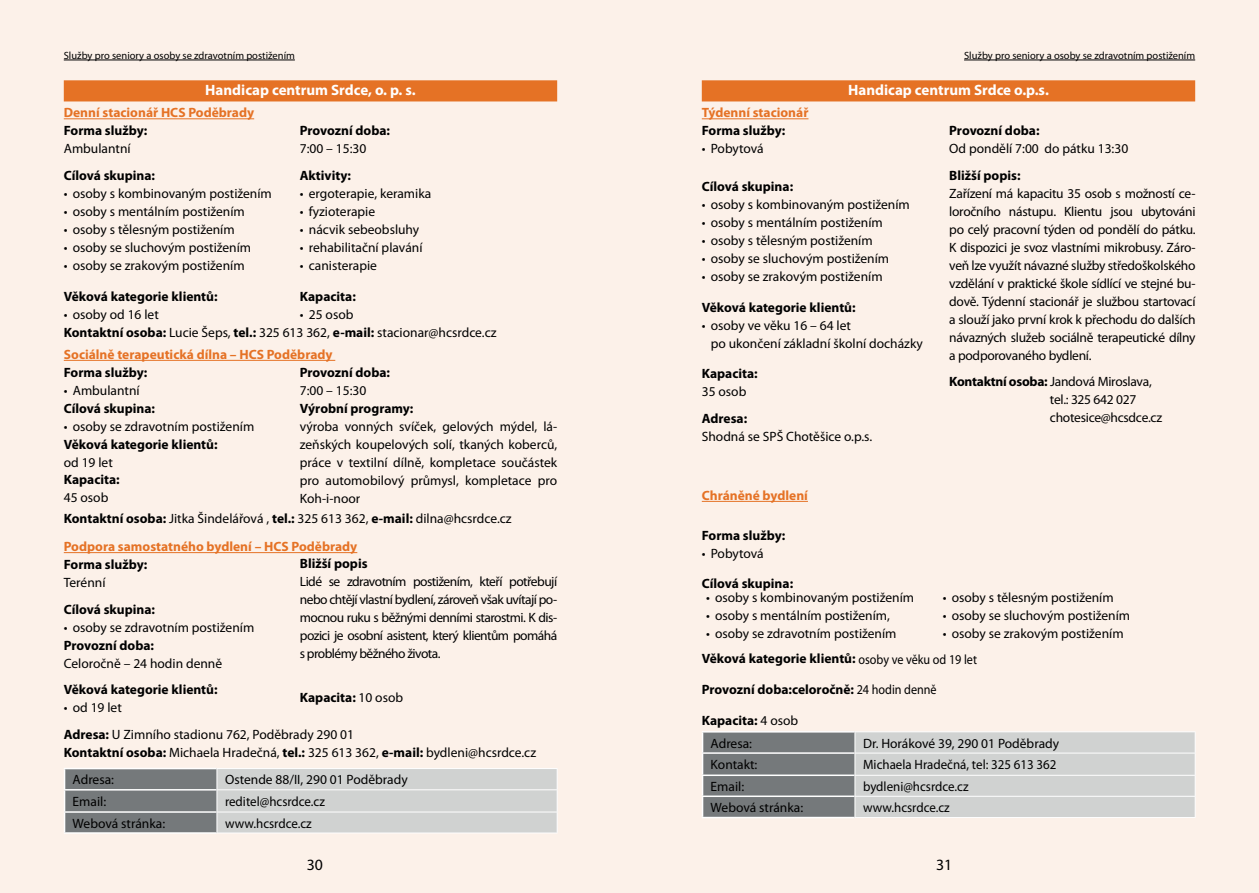
<style>
.page{position:relative;width:1259px;height:893px;background:#fcf1e9}
.page>*{position:absolute;margin:0;border:0;box-sizing:border-box;transform-origin:0 0}
.t1{font:15.75px "Myriad Pro";color:#000}
.t2{font:700 15px "Myriad Pro";color:#fff}
.t3{font:13.5px/18px "Myriad Pro";color:#000}
.t4{font:700 13.5px "Myriad Pro";color:#000}
.t5{font:700 13.5px "Myriad Pro";color:#e57225}
.t6{font:13.5px "Myriad Pro";color:#000;scale:.96 1}
.t7{font:13.5px/17.5px "Myriad Pro";letter-spacing:-.02em;color:#000}
.t8{font:10.5px "Myriad Pro";color:#000}
.s1{font-weight:700}
.s2{font-weight:400}
</style>
<div class="page">
<div style="left:64px;top:80px;width:493px;height:21px;background:#e57225"></div>
<hr style="left:64px;top:118px;width:190px;height:1px;background:#e57225">
<hr style="left:64px;top:360px;width:271px;height:1px;background:#e57225">
<hr style="left:64px;top:552px;width:293px;height:1px;background:#e57225">
<hr style="left:217px;top:833px;width:340px;height:1px;background:#fff">
<svg style="left:64px;top:768px;width:494px;height:65px;background:#b9bbbb"></svg>
<hr style="left:64px;top:832px;width:153px;height:2px;background:#fff">
<hr style="left:64px;top:60px;width:231px;height:1px;background:#000">
<div style="left:702px;top:80px;width:493px;height:21px;background:#e57225"></div>
<hr style="left:702px;top:118px;width:106px;height:1px;background:#e57225">
<hr style="left:702px;top:501px;width:106px;height:1px;background:#e57225">
<hr style="left:854px;top:731px;width:341px;height:1px;background:#fff">
<hr style="left:854px;top:817px;width:341px;height:1px;background:#fff">
<hr style="left:702px;top:731px;width:152px;height:2px;background:#fff">
<svg style="left:702px;top:732px;width:493px;height:85px;background:#b8baba"></svg>
<hr style="left:702px;top:817px;width:152px;height:1px;background:#fff">
<hr style="left:964px;top:60px;width:231px;height:1px;background:#000">
<p class="t8" style="left:64px;top:49px;width:233px">Služby pro seniory a osoby se zdravotním postižením</p>
<p class="t2" style="left:205px;top:80px;width:212px">Handicap centrum Srdce, o. p. s.</p>
<p class="t5" style="left:64px;top:104px;width:192px">Denní stacionář HCS Poděbrady</p>
<p class="t4" style="left:64px;top:122px;width:85px">Forma služby:</p>
<p class="t3" style="left:64px;top:140px;width:68px">Ambulantní</p>
<p class="t4" style="left:64px;top:167px;width:93px">Cílová skupina:</p>
<p class="t3" style="left:64px;top:184px;width:210px">• osoby s kombinovaným postižením</p>
<p class="t3" style="left:64px;top:202px;width:183px">• osoby s mentálním postižením</p>
<p class="t3" style="left:64px;top:220px;width:172px">• osoby s tělesným postižením</p>
<p class="t3" style="left:64px;top:238px;width:189px">• osoby se sluchovým postižením</p>
<p class="t3" style="left:64px;top:256px;width:182px">• osoby se zrakovým postižením</p>
<p class="t4" style="left:64px;top:287px;width:155px">Věková kategorie klientů:</p>
<p class="t3" style="left:64px;top:305px;width:434px">• osoby od 16 let<br><span class="s1">Kontaktní osoba:</span> Lucie Šeps, <span class="s1">tel.:</span> 325 613 362, <span class="s1">e-mail:</span> stacionar@hcsrdce.cz</p>
<p class="t5" style="left:64px;top:346px;width:270px">Sociálně terapeutická dílna – HCS Poděbrady</p>
<p class="t4" style="left:64px;top:364px;width:85px">Forma služby:</p>
<p class="t3" style="left:64px;top:381px;width:77px">• Ambulantní</p>
<p class="t4" style="left:64px;top:400px;width:93px">Cílová skupina:</p>
<p class="t3" style="left:64px;top:417px;width:192px">• osoby se zdravotním postižením</p>
<p class="t4" style="left:64px;top:436px;width:155px">Věková kategorie klientů:</p>
<p class="t3" style="left:64px;top:453px;width:51px">od 19 let</p>
<p class="t4" style="left:64px;top:471px;width:57px">Kapacita:</p>
<p class="t3" style="left:64px;top:487px;width:449px;line-height:20.5px">45 osob<br><span class="s1">Kontaktní osoba:</span> Jitka Šindelářová , <span class="s1">tel.:</span> 325 613 362, <span class="s1">e-mail:</span> dilna@hcsrdce.cz</p>
<p class="t5" style="left:64px;top:538px;width:295px">Podpora samostatného bydlení – HCS Poděbrady</p>
<p class="t4" style="left:64px;top:556px;width:85px">Forma služby:</p>
<p class="t3" style="left:64px;top:573px;width:43px">Terénní</p>
<p class="t4" style="left:64px;top:600px;width:93px">Cílová skupina:</p>
<p class="t3" style="left:64px;top:618px;width:192px">• osoby se zdravotním postižením</p>
<p class="t4" style="left:64px;top:636px;width:92px">Provozní doba:</p>
<p class="t3" style="left:64px;top:654px;width:160px">Celoročně – 24 hodin denně</p>
<p class="t4" style="left:64px;top:681px;width:155px">Věková kategorie klientů:</p>
<p class="t3" style="left:64px;top:694px;width:292px;line-height:27px">• od 19 let<br><span class="s1">Adresa:</span> U Zimního stadionu 762, Poděbrady 290 01</p>
<p class="t3" style="left:73px;top:739px;width:465px;line-height:27px;text-indent:-9px"><span class="s1">Kontaktní osoba:</span> Michaela Hradečná, <span class="s1">tel.:</span> 325 613 362, <span class="s1">e-mail:</span> bydleni@hcsrdce.cz<br>Adresa:</p>
<p class="t4" style="left:300px;top:122px;width:92px">Provozní doba:</p>
<p class="t3" style="left:300px;top:139px;width:68px">7:00 – 15:30</p>
<p class="t4" style="left:300px;top:166px;width:53px">Aktivity:</p>
<p class="t3" style="left:300px;top:184px;width:133px">• ergoterapie, keramika</p>
<p class="t3" style="left:300px;top:202px;width:77px">• fyzioterapie</p>
<p class="t3" style="left:300px;top:220px;width:121px">• nácvik sebeobsluhy</p>
<p class="t3" style="left:300px;top:238px;width:124px">• rehabilitační plavání</p>
<p class="t3" style="left:300px;top:256px;width:79px">• canisterapie</p>
<p class="t4" style="left:300px;top:288px;width:57px">Kapacita:</p>
<p class="t3" style="left:300px;top:305px;width:55px">• 25 osob</p>
<p class="t4" style="left:300px;top:364px;width:92px">Provozní doba:</p>
<p class="t3" style="left:300px;top:382px;width:68px">7:00 – 15:30</p>
<p class="t4" style="left:300px;top:399px;width:115px">Výrobní programy:</p>
<p class="t3" style="left:300px;top:417px;width:259px;text-align:justify">výroba vonných svíček, gelových mýdel, lá&shy;zeňských koupelových solí, tkaných koberců, práce v textilní dílně, kompletace součástek pro automobilový průmysl, kompletace pro Koh-i-noor</p>
<p class="t4" style="left:300px;top:555px;width:69px">Bližší popis</p>
<p class="t3" style="left:300px;top:572px;width:259px;text-align:justify">Lidé se zdravotním postižením, kteří potřebují nebo chtějí vlastní bydlení, zároveň však uvítají po&shy;mocnou ruku s běžnými denními starostmi. K dis&shy;pozici je osobní asistent, který klientům pomáhá s problémy běžného života.</p>
<p class="t4" style="left:300px;top:689px;width:105px">Kapacita: <span class="s2">10 osob</span></p>
<p class="t3" style="left:225px;top:770px;width:184px">Ostende 88/II, 290 01 Poděbrady</p>
<p class="t3" style="left:73px;top:792px;width:35px">Email:</p>
<p class="t6" style="left:225px;top:793px;width:106px">reditel@hcsrdce.cz</p>
<p class="t3" style="left:73px;top:814px;width:94px">Webová stránka:</p>
<p class="t6" style="left:225px;top:815px;width:92px">www.hcsrdce.cz</p>
<p class="t8" style="left:964px;top:49px;width:233px">Služby pro seniory a osoby se zdravotním postižením</p>
<p class="t2" style="left:848px;top:80px;width:202px">Handicap centrum Srdce o.p.s.</p>
<p class="t5" style="left:702px;top:104px;width:108px">Týdenní stacionář</p>
<p class="t4" style="left:702px;top:122px;width:85px">Forma služby:</p>
<p class="t3" style="left:702px;top:140px;width:63px">• Pobytová</p>
<p class="t4" style="left:702px;top:178px;width:93px">Cílová skupina:</p>
<p class="t3" style="left:702px;top:195px;width:210px">• osoby s kombinovaným postižením</p>
<p class="t3" style="left:702px;top:213px;width:183px">• osoby s mentálním postižením</p>
<p class="t3" style="left:702px;top:231px;width:172px">• osoby s tělesným postižením</p>
<p class="t3" style="left:702px;top:249px;width:189px">• osoby se sluchovým postižením</p>
<p class="t3" style="left:702px;top:267px;width:182px">• osoby se zrakovým postižením</p>
<p class="t4" style="left:702px;top:298px;width:155px">Věková kategorie klientů:</p>
<p class="t3" style="left:711px;top:316px;width:214px;text-indent:-9px">• osoby ve věku 16 – 64 let<br>po ukončení základní školní docházky</p>
<p class="t4" style="left:702px;top:365px;width:57px">Kapacita:</p>
<p class="t3" style="left:702px;top:383px;width:46px">35 osob</p>
<p class="t4" style="left:702px;top:410px;width:47px">Adresa:</p>
<p class="t3" style="left:702px;top:427px;width:172px">Shodná se SPŠ Chotěšice o.p.s.</p>
<p class="t5" style="left:702px;top:487px;width:108px">Chráněné bydlení</p>
<p class="t4" style="left:702px;top:527px;width:85px">Forma služby:</p>
<p class="t3" style="left:702px;top:544px;width:63px">• Pobytová</p>
<p class="t4" style="left:702px;top:575px;width:93px">Cílová skupina:</p>
<p class="t3" style="left:706px;top:588px;width:210px">• osoby s kombinovaným postižením</p>
<p class="t3" style="left:706px;top:606px;width:185px">• osoby s mentálním postižením,</p>
<p class="t3" style="left:706px;top:624px;width:192px">• osoby se zdravotním postižením</p>
<p class="t4" style="left:949px;top:121px;width:92px">Provozní doba:</p>
<p class="t3" style="left:949px;top:139px;width:180px">Od pondělí 7:00 do pátku 13:30</p>
<p class="t4" style="left:949px;top:167px;width:73px">Bližší popis:</p>
<p class="t3" style="left:949px;top:184px;width:248px;text-align:justify">Zařízení má kapacitu 35 osob s možností ce&shy;loročního nástupu. Klientu jsou ubytováni po celý pracovní týden od pondělí do pátku.<br>K dispozici je svoz vlastními mikrobusy. Záro&shy;veň lze využít návazné služby středoškolského vzdělání v praktické škole sídlící ve stejné bu&shy;dově. Týdenní stacionář je službou startovací a slouží jako první krok k přechodu do dalších návazných služeb sociálně terapeutické dílny a podporovaného bydlení.</p>
<p class="t7" style="left:1050px;top:373px;width:114px;text-indent:-101px"><span class="s1">Kontaktní osoba:</span> Jandová Miroslava, tel.: 325 642 027 chotesice@hcsdce.cz</p>
<p class="t3" style="left:942px;top:588px;width:172px">• osoby s tělesným postižením</p>
<p class="t3" style="left:942px;top:606px;width:189px">• osoby se sluchovým postižením</p>
<p class="t3" style="left:942px;top:624px;width:182px">• osoby se zrakovým postižením</p>
<p class="t4" style="left:702px;top:650px;width:277px">Věková kategorie klientů: <span class="s2">osoby ve věku od 19 let</span></p>
<p class="t4" style="left:702px;top:681px;width:236px">Provozní doba:celoročně: <span class="s2">24 hodin denně</span></p>
<p class="t3" style="left:710px;top:709px;width:89px;line-height:22.5px;text-indent:-9px"><span class="s1">Kapacita:</span> 4 osob<br>Adresa:</p>
<p class="t3" style="left:863px;top:734px;width:198px">Dr. Horákové 39, 290 01 Poděbrady</p>
<p class="t3" style="left:710px;top:755px;width:48px">Kontakt:</p>
<p class="t6" style="left:863px;top:756px;width:203px">Michaela Hradečná, tel: 325 613 362</p>
<p class="t3" style="left:710px;top:777px;width:35px">Email:</p>
<p class="t6" style="left:863px;top:778px;width:111px">bydleni@hcsrdce.cz</p>
<p class="t3" style="left:710px;top:798px;width:94px">Webová stránka:</p>
<p class="t6" style="left:863px;top:799px;width:92px">www.hcsrdce.cz</p>
<p class="t1" style="left:307px;top:855px;width:18px">30</p>
<p class="t1" style="left:936px;top:855px;width:18px">31</p>
</div>
